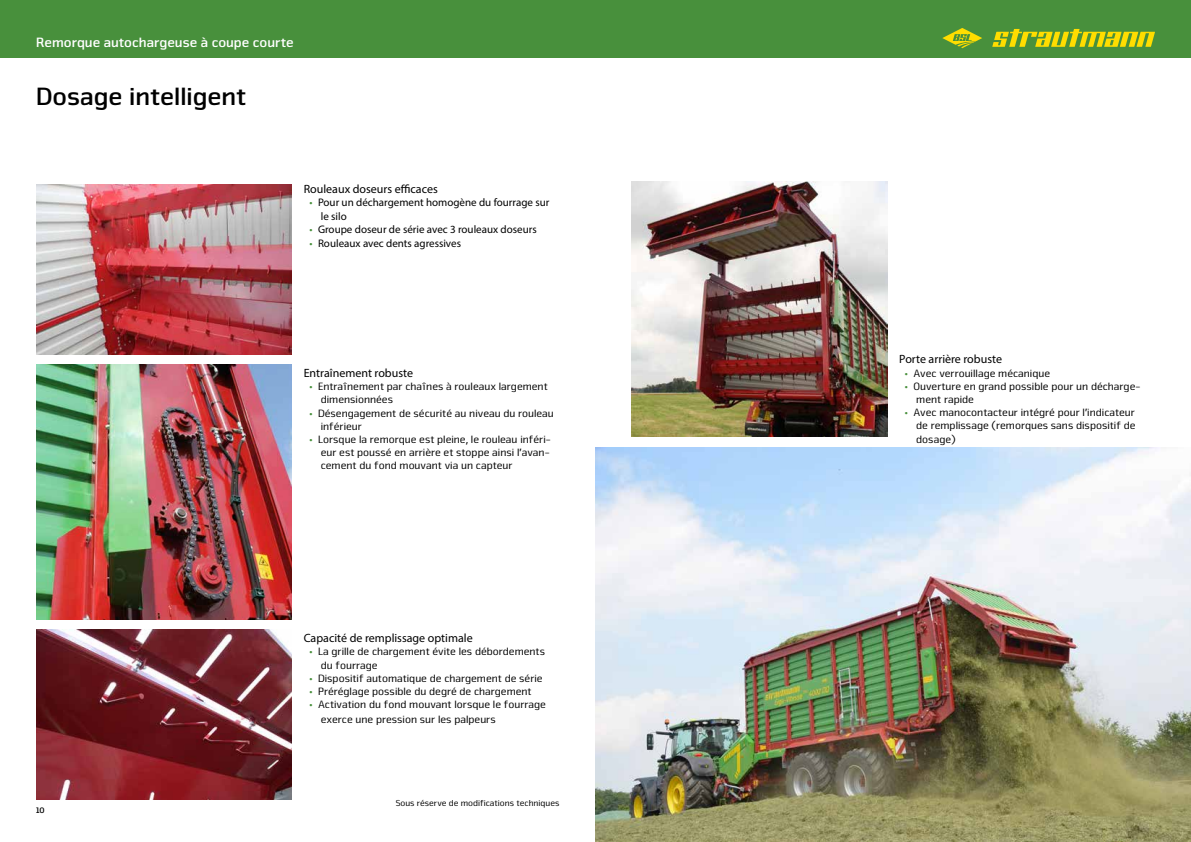
<style>
.page{position:relative;width:1191px;height:842px;background:#fff}
.page>*{position:absolute;margin:0;border:0;box-sizing:border-box;transform-origin:0 0}
.t1{font:700 26px "Nuri Pro";color:#000}
.t2{font:700 14px "Nuri Pro";color:#fff}
.t3{font:12px "Myriad Pro";color:#000}
.t4{font:11px/13.2px "Nuri Pro";color:#000}
.t5{font:11px/13.2px "Myriad Pro";color:#000}
.t6{font:9px "Nuri Pro";color:#000}
.t7{font:700 9px "Nuri Pro";color:#000}
.s1{color:#48903c}
.s2{font-family:"Myriad Pro";color:#48903c}
</style>
<div class="page">
<div style="left:0;top:0;width:1191px;height:57px;background:#48903c"></div>
<svg style="left:992px;top:29px;width:163px;height:18px"></svg>
<svg style="left:942px;top:28px;width:40px;height:20px"></svg>
<img style="left:36px;top:364px;width:256px;height:255px">
<img style="left:36px;top:184px;width:256px;height:170px">
<img style="left:595px;top:448px;width:596px;height:394px">
<img style="left:631px;top:181px;width:256px;height:256px">
<img style="left:36px;top:629px;width:256px;height:170px">
<p class="t2" style="left:36px;top:34px;width:259px">Remorque autochargeuse à coupe courte</p>
<h1 class="t1" style="left:36px;top:81px;width:212px">Dosage intelligent</h1>
<p class="t3" style="left:304px;top:182px;width:136px">Rouleaux doseurs efficaces</p>
<p class="t5" style="left:321px;top:196px;width:230px;text-indent:-11px"><span class="s1">•</span> Pour un déchargement homogène du fourrage sur le silo</p>
<p class="t5" style="left:309px;top:222px;width:229px"><span class="s1">•</span> Groupe doseur de série avec 3 rouleaux doseurs</p>
<p class="t5" style="left:309px;top:237px;width:153px"><span class="s1">•</span> Rouleaux avec dents agressives</p>
<p class="t3" style="left:304px;top:365px;width:111px">Entraînement robuste</p>
<p class="t4" style="left:321px;top:380px;width:228px;text-indent:-11px"><span class="s2">•</span> Entraînement par chaînes à rouleaux largement dimensionnées</p>
<p class="t4" style="left:321px;top:406px;width:235px;text-indent:-11px"><span class="s2">•</span> Désengagement de sécurité au niveau du rouleau inférieur</p>
<p class="t4" style="left:321px;top:433px;width:231px;text-align:justify;text-indent:-11px"><span class="s2">•</span> Lorsque la remorque est pleine, le rouleau inféri&shy;eur est poussé en arrière et stoppe ainsi l’avan&shy;cement du fond mouvant via un capteur</p>
<p class="t7" style="left:36px;top:805px;width:10px">10</p>
<p class="t3" style="left:304px;top:631px;width:170px">Capacité de remplissage optimale</p>
<p class="t4" style="left:321px;top:645px;width:226px;text-indent:-11px"><span class="s2">•</span> La grille de chargement évite les débordements du fourrage</p>
<p class="t4" style="left:309px;top:672px;width:235px"><span class="s2">•</span> Dispositif automatique de chargement de série</p>
<p class="t4" style="left:309px;top:685px;width:224px"><span class="s2">•</span> Préréglage possible du degré de chargement</p>
<p class="t4" style="left:321px;top:697px;width:227px;line-height:14.4px;text-indent:-11px"><span class="s2">•</span> Activation du fond mouvant lorsque le fourrage exerce une pression sur les palpeurs</p>
<p class="t6" style="left:396px;top:798px;width:165px">Sous réserve de modifications techniques</p>
<p class="t3" style="left:899px;top:352px;width:104px">Porte arrière robuste</p>
<p class="t4" style="left:905px;top:366px;width:147px"><span class="s2">•</span> Avec verrouillage mécanique</p>
<p class="t4" style="left:916px;top:380px;width:226px;text-indent:-11px"><span class="s2">•</span> Ouverture en grand possible pour un décharge&shy;ment rapide</p>
<p class="t4" style="left:916px;top:406px;width:221px;text-align:justify;text-indent:-11px"><span class="s2">•</span> Avec manocontacteur intégré pour l’indicateur de remplissage (remorques sans dispositif de dosage)</p>
</div>
